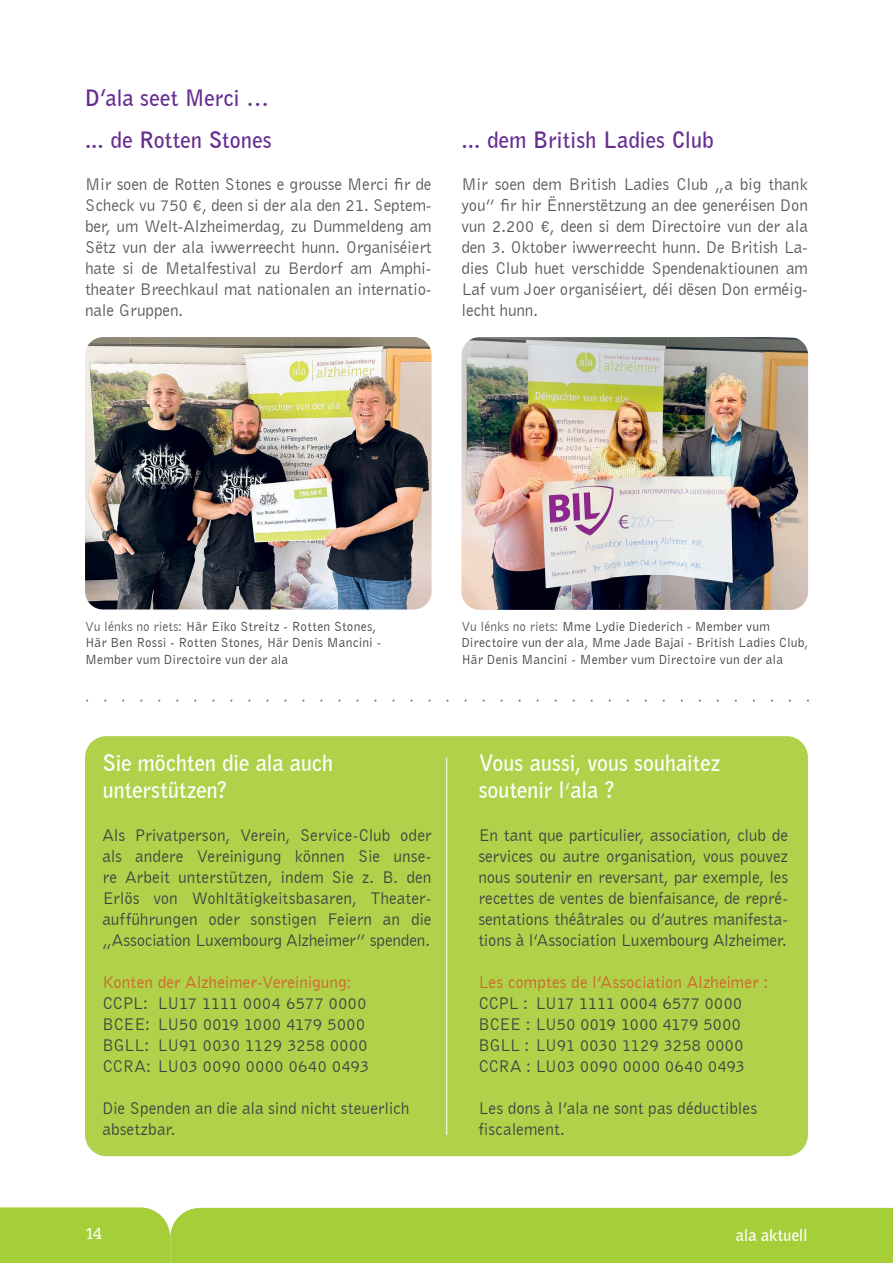
<style>
.page{position:relative;width:893px;height:1263px;background:#fff}
.page>*{position:absolute;margin:0;border:0;box-sizing:border-box;transform-origin:0 0}
.t1{font:700 22.5px/27px "Bell Gothic BT";letter-spacing:-.005em;color:#fff}
.t2{font:700 22.5px/42px "Bell Gothic BT";letter-spacing:.005em;color:#662d91}
.t3{font:17.25px/21px "Bell Gothic BT";letter-spacing:-.01em;color:#414042}
.t4{font:17.25px/21px "Bell Gothic BT";letter-spacing:-.01em;color:#565659;text-align:justify}
.t5{font:17.25px "Bell Gothic BT";color:#d2612a}
.t6{font:700 16.5px "Bell Gothic BT";color:#fff}
.t7{font:16.5px "Serifa";color:#fff}
.t8{font:13.5px/16.5px "Bell Gothic BT";letter-spacing:.005em;color:#414042}
.s1{color:#565659}
.s2{font-weight:400}
</style>
<div class="page">
<div style="left:0;top:1207px;width:893px;height:56px;background:#a6ce39"></div>
<div style="left:85px;top:736px;width:723px;height:420px;background:#afd24a;border-radius:21px"></div>
<hr style="left:446px;top:757px;width:1px;height:378px;background:#fff">
<svg style="left:105px;top:699px;width:686px;height:3px"></svg>
<img style="left:85px;top:337px;width:347px;height:272px">
<img style="left:461px;top:337px;width:347px;height:273px">
<h1 class="t2" style="left:85px;top:76px;width:188px">D’ala seet Merci … ... de Rotten Stones</h1>
<p class="t4" style="left:85px;top:173px;width:348px">Mir soen de Rotten Stones e grousse Merci fir de Scheck vu 750 €, deen si der ala den 21. Septem&shy;ber, um Welt-Alzheimerdag, zu Dummeldeng am Sëtz vun der ala iwwerreecht hunn. Organiséiert hate si de Metalfestival zu Berdorf am Amphi&shy;theater Breechkaul mat nationalen an internatio&shy;nale Gruppen.</p>
<h1 class="t2" style="left:461px;top:118px;width:254px">... dem British Ladies Club</h1>
<p class="t4" style="left:461px;top:173px;width:348px">Mir soen dem British Ladies Club „a big thank you” fir hir Ënnerstëtzung an dee generéisen Don vun 2.200 €, deen si dem Directoire vun der ala den 3. Oktober iwwerreecht hunn. De British La&shy;dies Club huet verschidde Spendenaktiounen am Laf vum Joer organiséiert, déi dësen Don erméig&shy;lecht hunn.</p>
<p class="t8" style="left:85px;top:618px;width:298px"><span class="s1">Vu lénks no riets:</span> Här Eiko Streitz - Rotten Stones,<br>Här Ben Rossi - Rotten Stones, Här Denis Mancini -<br>Member vum Directoire vun der ala</p>
<p class="t8" style="left:461px;top:618px;width:348px"><span class="s1">Vu lénks no riets:</span> Mme Lydie Diederich - Member vum<br>Directoire vun der ala, Mme Jade Bajai - British Ladies Club,<br>Här Denis Mancini - Member vum Directoire vun der ala</p>
<h1 class="t1" style="left:102px;top:748px;width:232px">Sie möchten die ala auch unterstützen?</h1>
<h1 class="t1" style="left:479px;top:748px;width:243px">Vous aussi, vous souhaitez soutenir l<span class="s2">’</span>ala ?</h1>
<p class="t3" style="left:102px;top:824px;width:331px;text-align:justify">Als Privatperson, Verein, Service-Club oder als andere Vereinigung können Sie unse&shy;re Arbeit unterstützen, indem Sie z. B. den Erlös von Wohltätigkeitsbasaren, Theater&shy;aufführungen oder sonstigen Feiern an die „Association Luxembourg Alzheimer” spenden.</p>
<p class="t5" style="left:102px;top:972px;width:251px">Konten der Alzheimer-Vereinigung:</p>
<p class="t3" style="left:102px;top:992px;width:269px">CCPL: LU17 1111 0004 6577 0000<br>BCEE: LU50 0019 1000 4179 5000<br>BGLL: LU91 0030 1129 3258 0000<br>CCRA: LU03 0090 0000 0640 0493</p>
<p class="t3" style="left:102px;top:1097px;width:309px">Die Spenden an die ala sind nicht steuerlich absetzbar.</p>
<p class="t3" style="left:478px;top:824px;width:311px;text-align:justify">En tant que particulier, association, club de services ou autre organisation, vous pouvez nous soutenir en reversant, par exemple, les recettes de ventes de bienfaisance, de repré&shy;sentations théâtrales ou d’autres manifesta&shy;tions à l’Association Luxembourg Alzheimer.</p>
<p class="t5" style="left:478px;top:972px;width:291px">Les comptes de l’Association Alzheimer :</p>
<p class="t3" style="left:478px;top:992px;width:268px">CCPL : LU17 1111 0004 6577 0000<br>BCEE : LU50 0019 1000 4179 5000<br>BGLL : LU91 0030 1129 3258 0000<br>CCRA : LU03 0090 0000 0640 0493</p>
<p class="t3" style="left:478px;top:1097px;width:280px">Les dons à l’ala ne sont pas déductibles fiscalement.</p>
<p class="t7" style="left:85px;top:1224px;width:19px">14</p>
<p class="t6" style="left:736px;top:1224px;width:73px">ala aktuell</p>
</div>
